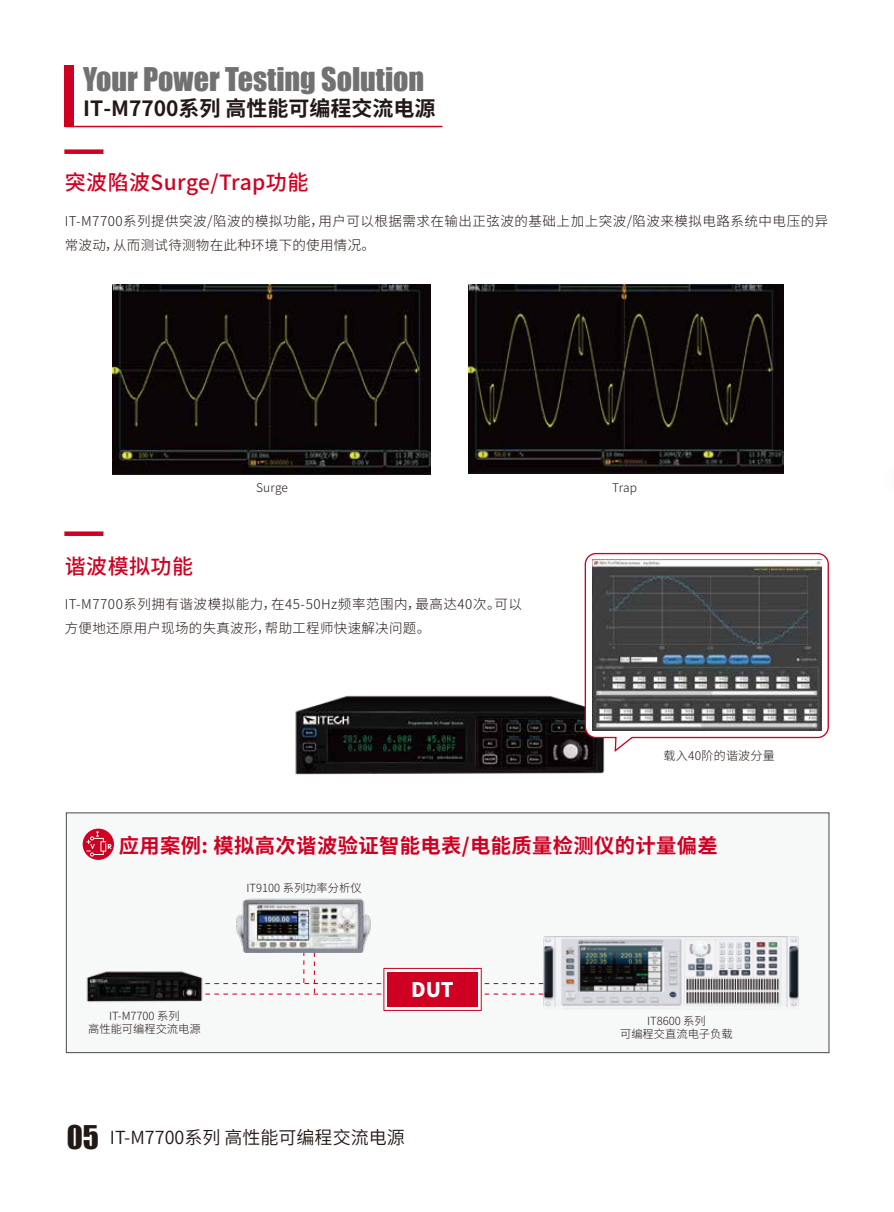
<style>
.page{position:relative;width:894px;height:1212px;background:#fff}
.page>*{position:absolute;margin:0;border:0;box-sizing:border-box;transform-origin:0 0}
.t1{font:30px "Impact";color:#727171}
.t2{font:500 21px "Source Han Sans CN";letter-spacing:.02em;color:#cf0022}
.t3{font:700 21px "Source Han Sans CN";color:#221815}
.t4{font:700 20.25px "Source Han Sans CN";letter-spacing:.02em;color:#cf0022}
.t5{font:800 20.1px "Source Han Sans CN";color:#fff}
.t6{font:18px "Source Han Sans CN";color:#221815}
.t7{font:300 13.5px/24px "Source Han Sans CN";letter-spacing:.035em;color:#221815}
.t8{font:300 12px "Source Han Sans CN";letter-spacing:.02em;color:#221815}
.t9{font:300 11.25px/13.5px "Source Han Sans CN";color:#231815;text-align:center}
.s1{color:#fff}
.s2{font-family:"Impact";font-size:30px}
</style>
<div class="page">
<div style="left:65px;top:65px;width:9px;height:62px;background:#cf0022"></div>
<hr style="left:65px;top:126px;width:377px;height:1px;background:#cf0022">
<div style="left:64px;top:149px;width:39px;height:5px;background:#cf0022"></div>
<img style="left:295px;top:695px;width:310px;height:80px">
<svg style="left:584px;top:552px;width:245px;height:201px"></svg>
<img style="left:592px;top:560px;width:229px;height:170px">
<div style="left:64px;top:531px;width:39px;height:5px;background:#cf0022"></div>
<div style="left:66px;top:812px;width:763px;height:241px;background:#f7f8f8;border:1px solid #4c4948"></div>
<svg style="left:83px;top:828px;width:31px;height:32px"></svg>
<svg style="left:86px;top:831px;width:25px;height:25px"></svg>
<svg style="left:214px;top:952px;width:321px;height:42px"></svg>
<img style="left:236px;top:898px;width:135px;height:54px">
<img style="left:538px;top:936px;width:261px;height:73px">
<svg style="left:383px;top:968px;width:98px;height:43px"></svg>
<div style="left:387px;top:972px;width:90px;height:34px;background:#cf0022"></div>
<img style="left:86px;top:971px;width:124px;height:31px">
<img style="left:112px;top:284px;width:319px;height:190px">
<img style="left:468px;top:285px;width:315px;height:188px">
<h1 class="t1" style="left:83px;top:56px;width:342px">Your Power Testing Solution</h1>
<h2 class="t3" style="left:83px;top:97px;width:354px">IT-M7700系列 高性能可编程交流电源</h2>
<h2 class="t2" style="left:65px;top:171px;width:245px">突波陷波Surge/Trap功能</h2>
<p class="t7" style="left:65px;top:209px;width:764px">IT-M7700系列提供突波/陷波的模拟功能，用户可以根据需求在输出正弦波的基础上加上突波/陷波来模拟电路系统中电压的异常波动，从而测试待测物在此种环境下的使用情况。</p>
<h2 class="t2" style="left:65px;top:554px;width:130px">谐波模拟功能</h2>
<p class="t8" style="left:256px;top:481px;width:34px">Surge</p>
<p class="t8" style="left:612px;top:481px;width:26px">Trap</p>
<p class="t7" style="left:65px;top:593px;width:458px">IT-M7700系列拥有谐波模拟能力，在45-50Hz频率范围内，最高达40次。可以方便地还原用户现场的失真波形，帮助工程师快速解决问题。</p>
<p class="t8" style="left:663px;top:749px;width:113px">载入40阶的谐波分量</p>
<h3 class="t4" style="left:119px;top:834px;width:599px"><span class="s1">应用案例</span>: 模拟高次谐波验证智能电表/电能质量检测仪的计量偏差</h3>
<p class="t9" style="left:88px;top:1009px;width:114px">IT-M7700 系列<br>高性能可编程交流电源</p>
<p class="t9" style="left:246px;top:881px;width:116px">IT9100 系列功率分析仪</p>
<h3 class="t5" style="left:411px;top:978px;width:44px">DUT</h3>
<h3 class="t6" style="left:67px;top:1127px;width:339px"><span class="s2">05</span> IT-M7700系列 高性能可编程交流电源</h3>
<p class="t9" style="left:620px;top:1014px;width:114px">IT8600 系列<br>可编程交直流电子负载</p>
</div>
